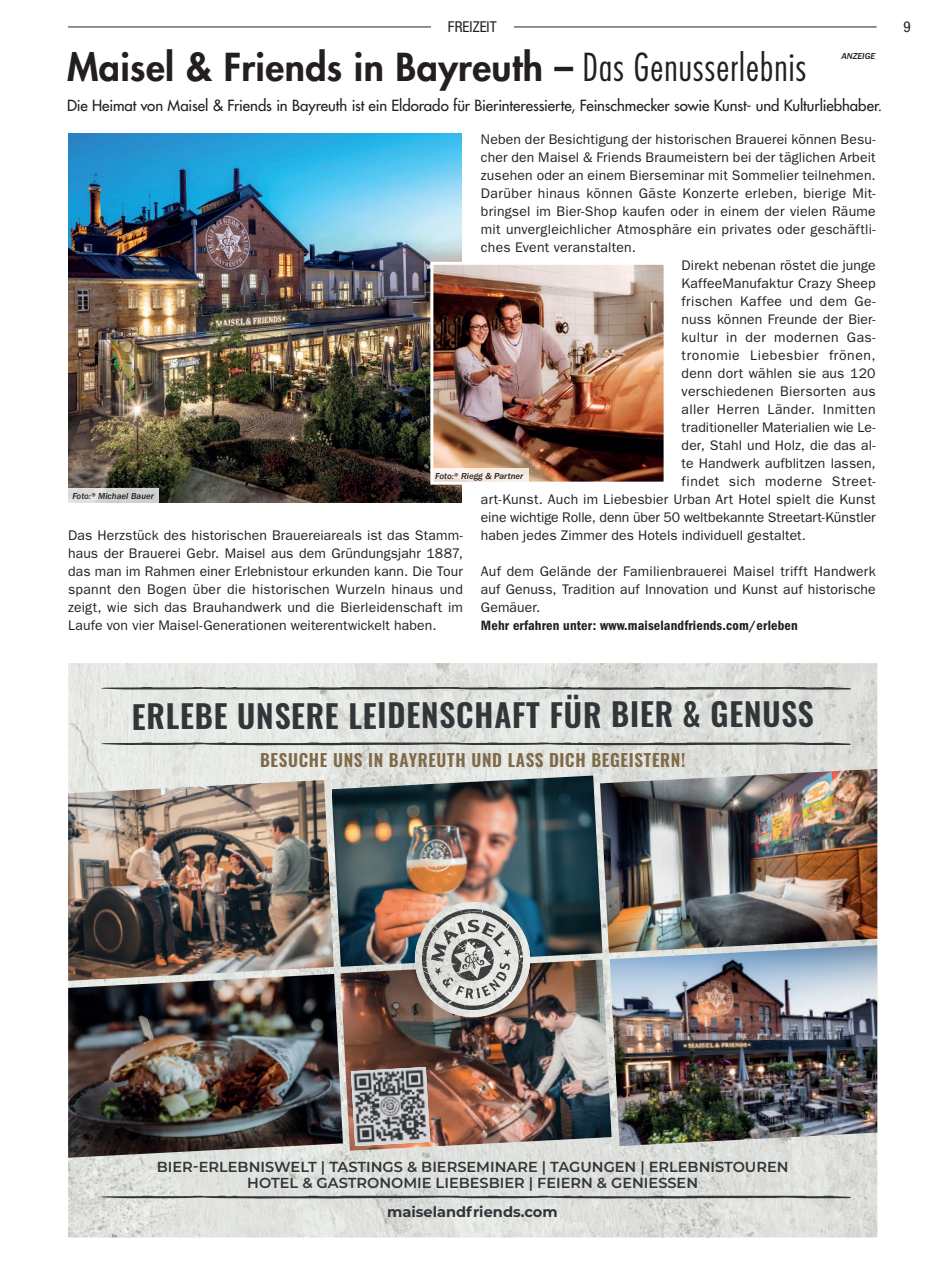
<style>
.page{position:relative;width:932px;height:1263px;background:#fff}
.page>*{position:absolute;margin:0;border:0;box-sizing:border-box;transform-origin:0 0}
.Headline_FREIZEIT_FETT{font:800 37.5px "Futura";letter-spacing:.01em;color:#231f20}
.t1{font:600 31.65px "Oswald";letter-spacing:.02em;color:#313639}
.t2{font:600 17.1px "Oswald";letter-spacing:.04em;color:#7f6a49}
.Fließtext_Einzug{font:15px "Futura";letter-spacing:-.005em;color:#231f20}
.t3{font:condensed 15px "Helvetica Neue LT Std";letter-spacing:.005em;color:#231f20}
.t4{font:600 14.55px/15.9px "Montserrat";color:#313739;text-align:center}
.t5{font:700 14.55px "Montserrat";color:#313639}
.Fließtext_Einzug-2{font:13.95px/18px "Franklin Gothic";letter-spacing:.01em;color:#231f20;text-align:justify}
.Fließtext_Einzug-3{font:600 condensed 13.95px "Franklin Gothic";letter-spacing:.01em;color:#231f20}
.Fließtext_Einzug-4{font:13.95px "Franklin Gothic";letter-spacing:.03em;color:#231f20}
.Fließtext_Einzug-5{font:13.95px "Franklin Gothic";letter-spacing:.045em;color:#231f20}
.Fließtext_Einzug-6{font:13.95px "Franklin Gothic";letter-spacing:.04em;color:#231f20}
.Bildunterschrift_Block{font:italic 500 9px "Franklin Gothic";color:#231f20}
.Bildunterschrift_Zentriert{font:italic 500 9px "Franklin Gothic";color:#231f20}
.s1{font-weight:300;font-stretch:condensed}
</style>
<div class="page">
<img style="left:68px;top:663px;width:809px;height:574px">
<img style="left:609px;top:953px;width:268px;height:193px">
<img style="left:68px;top:780px;width:266px;height:194px">
<img style="left:68px;top:974px;width:275px;height:184px">
<img style="left:600px;top:769px;width:277px;height:184px">
<img style="left:340px;top:959px;width:271px;height:192px">
<img style="left:331px;top:775px;width:271px;height:192px">
<img style="left:415px;top:902px;width:115px;height:115px;border-radius:58px">
<svg style="left:422px;top:909px;width:101px;height:102px;background:#ababa8"></svg>
<svg style="left:101px;top:687px;width:749px;height:3px;background:#646869"></svg>
<svg style="left:101px;top:742px;width:749px;height:3px;background:#666a6b"></svg>
<svg style="left:101px;top:1196px;width:749px;height:2px"></svg>
<svg style="left:351px;top:1067px;width:79px;height:79px"></svg>
<img style="left:351px;top:1069px;width:37px;height:40px">
<img style="left:388px;top:1067px;width:40px;height:39px">
<img style="left:353px;top:1106px;width:39px;height:40px">
<img style="left:390px;top:1104px;width:40px;height:40px">
<img style="left:68px;top:133px;width:393px;height:370px">
<svg style="left:68px;top:489px;width:90px;height:14px"></svg>
<img style="left:434px;top:266px;width:228px;height:215px">
<div style="left:430px;top:262px;width:236px;height:223px;border:3px solid #fff"></div>
<svg style="left:431px;top:468px;width:97px;height:15px"></svg>
<hr style="left:68px;top:27px;width:808px;height:1px;background:#231f20">
<div style="left:431px;top:21px;width:82px;height:11px;background:#fff"></div>
<p class="t3" style="left:448px;top:18px;width:50px">FREIZEIT</p>
<p class="t3" style="left:903px;top:18px;width:9px">9</p>
<p class="Headline_FREIZEIT_FETT" style="left:67px;top:44px;width:740px">Maisel &amp; Friends in Bayreuth – <span class="s1">Das Genusserlebnis</span></p>
<p class="Bildunterschrift_Zentriert" style="left:841px;top:51px;width:35px">ANZEIGE</p>
<p class="Fließtext_Einzug" style="left:67px;top:96px;width:816px">Die Heimat von Maisel &amp; Friends in Bayreuth ist ein Eldorado für Bierinteressierte, Feinschmecker sowie Kunst- und Kulturliebhaber.</p>
<p class="Fließtext_Einzug-2" style="left:481px;top:130px;width:396px">Neben der Besichtigung der historischen Brauerei können Besu&shy;cher den Maisel &amp; Friends Braumeistern bei der täglichen Arbeit zusehen oder an einem Bierseminar mit Sommelier teilnehmen.<br>Darüber hinaus können Gäste Konzerte erleben, bierige Mit&shy;bringsel im Bier-Shop kaufen oder in einem der vielen Räume mit unvergleichlicher Atmosphäre ein privates oder geschäftli&shy;ches Event veranstalten.</p>
<p class="Fließtext_Einzug-2" style="left:681px;top:256px;width:195px">Direkt nebenan röstet die junge</p>
<p class="Fließtext_Einzug-2" style="left:681px;top:274px;width:195px">KaffeeManufaktur Crazy Sheep</p>
<p class="Fließtext_Einzug-4" style="left:681px;top:293px;width:195px">frischen Kaffee und dem Ge-</p>
<p class="Fließtext_Einzug-2" style="left:681px;top:310px;width:195px">nuss können Freunde der Bier-</p>
<p class="Fließtext_Einzug-4" style="left:681px;top:329px;width:195px">kultur in der modernen Gas-</p>
<p class="Fließtext_Einzug-5" style="left:681px;top:347px;width:195px">tronomie Liebesbier frönen,</p>
<p class="Fließtext_Einzug-2" style="left:681px;top:364px;width:195px">denn dort wählen sie aus 120</p>
<p class="Fließtext_Einzug-2" style="left:681px;top:382px;width:195px">verschiedenen Biersorten aus</p>
<p class="Fließtext_Einzug-2" style="left:681px;top:400px;width:195px">aller Herren Länder. Inmitten</p>
<p class="Fließtext_Einzug-2" style="left:681px;top:418px;width:195px">traditioneller Materialien wie Le-</p>
<p class="Fließtext_Einzug-2" style="left:681px;top:436px;width:195px">der, Stahl und Holz, die das al-</p>
<p class="Fließtext_Einzug-2" style="left:681px;top:454px;width:195px">te Handwerk aufblitzen lassen,</p>
<p class="Fließtext_Einzug-6" style="left:681px;top:473px;width:195px">findet sich moderne Street-</p>
<p class="Fließtext_Einzug-2" style="left:481px;top:490px;width:396px">art-Kunst. Auch im Liebesbier Urban Art Hotel spielt die Kunst</p>
<p class="Fließtext_Einzug-2" style="left:481px;top:508px;width:396px">eine wichtige Rolle, denn über 50 weltbekannte Streetart-Künstler</p>
<p class="Fließtext_Einzug-2" style="left:481px;top:526px;width:326px">haben jedes Zimmer des Hotels individuell gestaltet.</p>
<p class="Fließtext_Einzug-2" style="left:481px;top:562px;width:396px">Auf dem Gelände der Familienbrauerei Maisel trifft Handwerk auf Genuss, Tradition auf Innovation und Kunst auf historische Gemäuer.</p>
<p class="Fließtext_Einzug-3" style="left:481px;top:617px;width:318px">Mehr erfahren unter: www.maiselandfriends.com/erleben</p>
<p class="Bildunterschrift_Block" style="left:435px;top:471px;width:90px">Foto:® Riegg &amp; Partner</p>
<p class="Bildunterschrift_Block" style="left:72px;top:491px;width:83px">Foto:® Michael Bauer</p>
<p class="Fließtext_Einzug-2" style="left:68px;top:526px;width:396px">Das Herzstück des historischen Brauereiareals ist das Stamm&shy;haus der Brauerei Gebr. Maisel aus dem Gründungsjahr 1887, das man im Rahmen einer Erlebnistour erkunden kann. Die Tour spannt den Bogen über die historischen Wurzeln hinaus und zeigt, wie sich das Brauhandwerk und die Bierleidenschaft im Laufe von vier Maisel-Generationen weiterentwickelt haben.</p>
<p class="t1" style="left:132px;top:687px;width:683px">ERLEBE UNSERE LEIDENSCHAFT FÜR BIER &amp; GENUSS</p>
<p class="t2" style="left:260px;top:745px;width:427px">BESUCHE UNS IN BAYREUTH UND LASS DICH BEGEISTERN!</p>
<p class="t4" style="left:157px;top:1158px;width:633px">BIER-ERLEBNISWELT | TASTINGS &amp; BIERSEMINARE | TAGUNGEN | ERLEBNISTOUREN<br>HOTEL &amp; GASTRONOMIE LIEBESBIER | FEIERN &amp; GENIESSEN</p>
<p class="t5" style="left:387px;top:1202px;width:172px">maiselandfriends.com</p>
</div>
